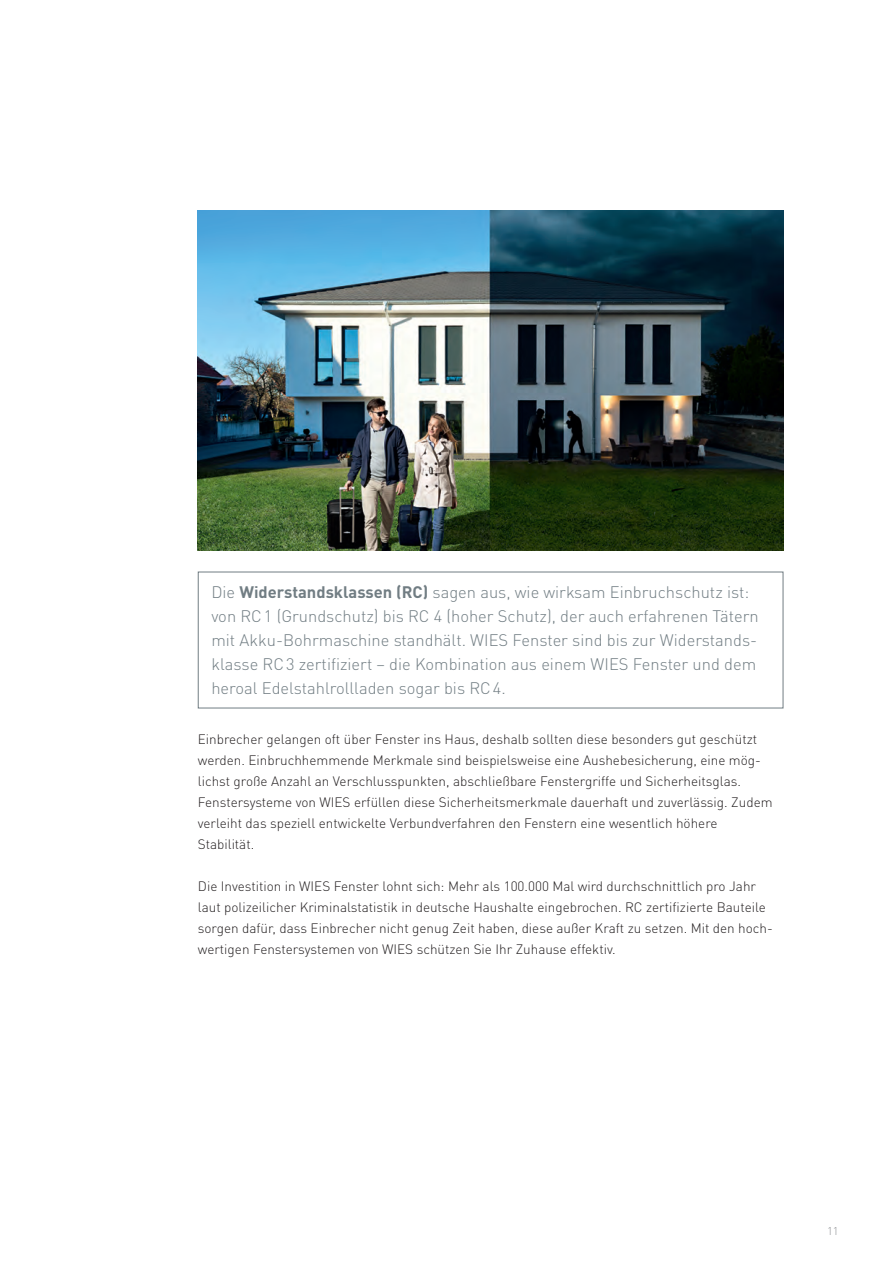
<style>
.page{position:relative;width:887px;height:1261px;background:#fff}
.page>*{position:absolute;margin:0;border:0;box-sizing:border-box;transform-origin:0 0}
.heroa_Text_Kästen_gr{font:300 16.5px/24px "DIN Pro";color:#717d83}
.heroal_Fließtext{font:300 13.5px/21px "DIN Pro";color:#231f20}
.t1{font:300 11.25px "DIN Pro";color:#939598}
.s1{font-weight:700}
</style>
<div class="page">
<img style="left:198px;top:210px;width:585px;height:340px">
<p class="heroa_Text_Kästen_gr" style="left:211px;top:578px;width:548px">Die <span class="s1">Widerstandsklassen (RC)</span> sagen aus, wie wirksam Einbruchschutz ist: von RC1 (Grundschutz) bis RC 4 (hoher Schutz), der auch erfahrenen Tätern mit Akku-Bohrmaschine standhält. WIES Fenster sind bis zur Widerstands&shy;klasse RC3 zertifiziert – die Kombination aus einem WIES Fenster und dem heroal Edelstahlrollladen sogar bis RC4.</p>
<p class="heroal_Fließtext" style="left:198px;top:727px;width:576px">Einbrecher gelangen oft über Fenster ins Haus, deshalb sollten diese besonders gut geschützt werden. Einbruchhemmende Merkmale sind beispielsweise eine Aushebesicherung, eine mög&shy;lichst große Anzahl an Verschlusspunkten, abschließbare Fenstergriffe und Sicherheitsglas.<br>Fenstersysteme von WIES erfüllen diese Sicherheitsmerkmale dauerhaft und zuverlässig. Zudem verleiht das speziell entwickelte Verbundverfahren den Fenstern eine wesentlich höhere</p>
<p class="heroal_Fließtext" style="left:198px;top:832px;width:58px">Stabilität.</p>
<p class="heroal_Fließtext" style="left:198px;top:874px;width:576px">Die Investition in WIES Fenster lohnt sich: Mehr als 100.000 Mal wird durchschnittlich pro Jahr laut polizeilicher Kriminalstatistik in deutsche Haushalte eingebrochen. RC zertifizierte Bauteile sorgen dafür, dass Einbrecher nicht genug Zeit haben, diese außer Kraft zu setzen. Mit den hoch&shy;wertigen Fenstersystemen von WIES schützen Sie Ihr Zuhause effektiv.</p>
<p class="t1" style="left:826px;top:1222px;width:13px">11</p>
</div>
